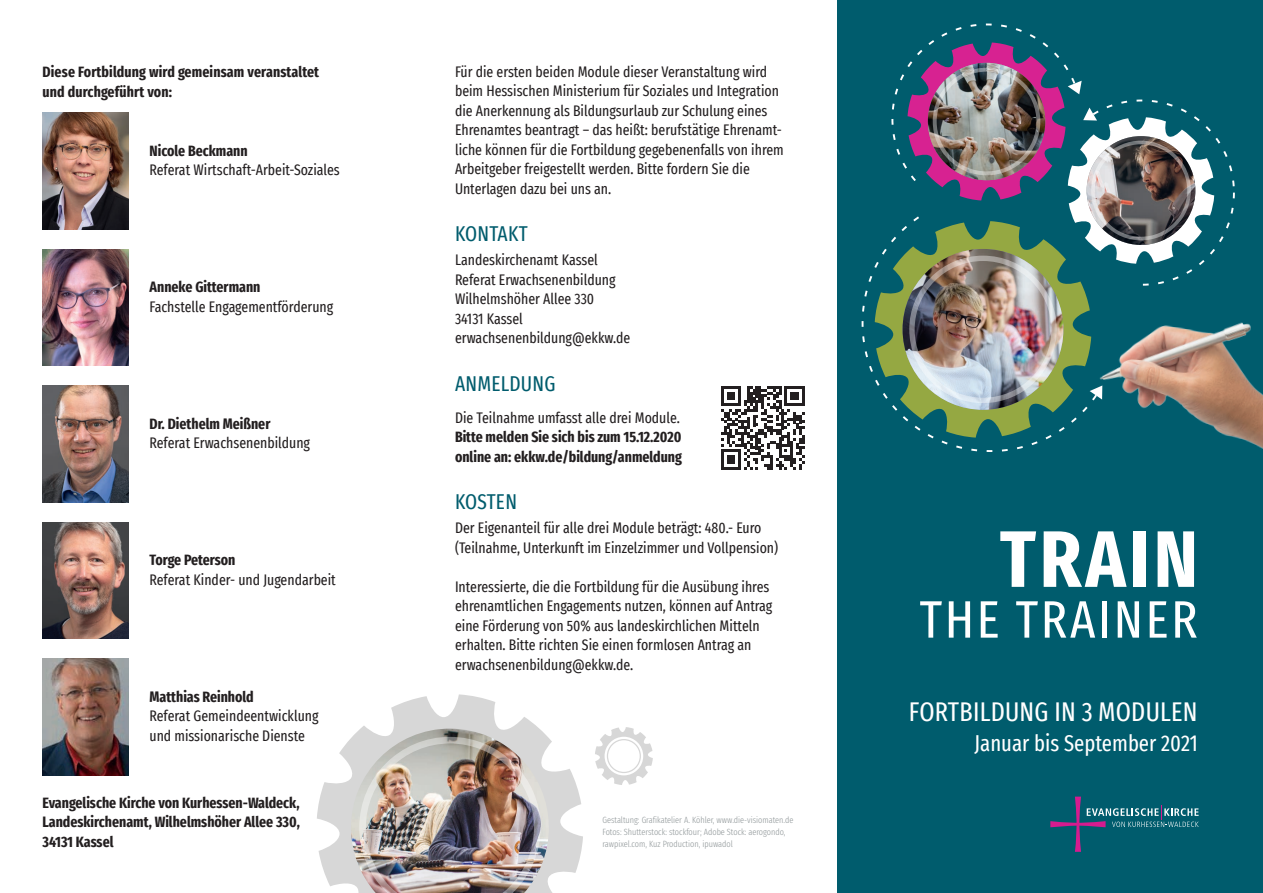
<style>
.page{position:relative;width:1263px;height:893px;background:#fff}
.page>*{position:absolute;margin:0;border:0;box-sizing:border-box;transform-origin:0 0}
.t1{font:700 extra-condensed 80.1px "Fira Sans";letter-spacing:.05em;color:#fff}
.t2{font:extra-condensed 52.65px "Fira Sans";letter-spacing:.05em;color:#fff}
.t3{font:extra-condensed 26.4px "Fira Sans";letter-spacing:.01em;color:#fff}
.t4{font:extra-condensed 22.5px "Fira Sans";color:#fff}
.t5{font:extra-condensed 21px "Fira Sans";letter-spacing:.01em;color:#005c6d}
.t6{font:extra-condensed 15px/19.5px "Fira Sans";color:#231f20}
.t7{font:700 extra-condensed 15px/19.5px "Fira Sans";color:#231f20}
.t8{font:300 extra-condensed 9px/12px "Fira Sans";color:#8f9698}
</style>
<div class="page">
<svg style="left:317px;top:694px;width:266px;height:199px"></svg>
<img style="left:351px;top:729px;width:198px;height:164px">
<img style="left:359px;top:737px;width:182px;height:156px">
<div style="left:838px;top:0;width:425px;height:893px;background:#005c6d"></div>
<svg style="left:721px;top:386px;width:83px;height:84px"></svg>
<svg style="left:1050px;top:797px;width:149px;height:55px"></svg>
<img style="left:1001px;top:322px;width:262px;height:130px">
<svg style="left:595px;top:727px;width:58px;height:58px"></svg>
<svg style="left:875px;top:248px;width:216px;height:190px"></svg>
<img style="left:891px;top:24px;width:344px;height:379px">
<img style="left:43px;top:113px;width:85px;height:117px">
<img style="left:43px;top:249px;width:85px;height:117px">
<img style="left:43px;top:386px;width:85px;height:117px">
<img style="left:43px;top:522px;width:85px;height:117px">
<img style="left:43px;top:658px;width:85px;height:117px">
<p class="t7" style="left:43px;top:60px;width:278px;line-height:20.2px">Diese Fortbildung wird gemeinsam veranstaltet und durchgeführt von:</p>
<p class="t7" style="left:150px;top:140px;width:100px">Nicole Beckmann</p>
<p class="t6" style="left:150px;top:160px;width:192px">Referat Wirtschaft-Arbeit-Soziales</p>
<p class="t7" style="left:150px;top:276px;width:112px">Anneke Gittermann</p>
<p class="t6" style="left:150px;top:296px;width:185px">Fachstelle Engagementförderung</p>
<p class="t7" style="left:150px;top:413px;width:122px">Dr. Diethelm Meißner</p>
<p class="t6" style="left:150px;top:433px;width:162px">Referat Erwachsenenbildung</p>
<p class="t7" style="left:150px;top:549px;width:87px">Torge Peterson</p>
<p class="t6" style="left:150px;top:569px;width:188px">Referat Kinder- und Jugendarbeit</p>
<p class="t7" style="left:150px;top:686px;width:106px">Matthias Reinhold</p>
<p class="t6" style="left:150px;top:706px;width:171px">Referat Gemeindeentwicklung und missionarische Dienste</p>
<p class="t7" style="left:43px;top:792px;width:259px;text-align:justify">Evangelische Kirche von Kurhessen-Waldeck, Landeskirchenamt, Wilhelmshöher Allee 330, 34131 Kassel</p>
<p class="t6" style="left:455px;top:61px;width:330px">Für die ersten beiden Module dieser Veranstaltung wird beim Hessischen Ministerium für Soziales und Integration die Anerkennung als Bildungsurlaub zur Schulung eines Ehrenamtes beantragt – das heißt: berufstätige Ehrenamt&shy;liche können für die Fortbildung gegebenenfalls von ihrem Arbeitgeber freigestellt werden. Bitte fordern Sie die Unterlagen dazu bei uns an.</p>
<h3 class="t5" style="left:455px;top:218px;width:74px">KONTAKT</h3>
<p class="t6" style="left:455px;top:250px;width:177px">Landeskirchenamt Kassel<br>Referat Erwachsenenbildung<br>Wilhelmshöher Allee 330<br>34131 Kassel erwachsenenbildung@ekkw.de</p>
<h3 class="t5" style="left:455px;top:367px;width:102px">ANMELDUNG</h3>
<p class="t6" style="left:455px;top:407px;width:226px">Die Teilnahme umfasst alle drei Module.</p>
<p class="t7" style="left:455px;top:426px;width:228px">Bitte melden Sie sich bis zum 15.12.2020 online an: ekkw.de/bildung/anmeldung</p>
<h3 class="t5" style="left:455px;top:486px;width:64px">KOSTEN</h3>
<p class="t6" style="left:455px;top:518px;width:325px">Der Eigenanteil für alle drei Module beträgt: 480.- Euro (Teilnahme, Unterkunft im Einzelzimmer und Vollpension)</p>
<p class="t6" style="left:455px;top:576px;width:319px">Interessierte, die die Fortbildung für die Ausübung ihres ehrenamtlichen Engagements nutzen, können auf Antrag eine Förderung von 50% aus landeskirchlichen Mitteln erhalten. Bitte richten Sie einen formlosen Antrag an erwachsenenbildung@ekkw.de.</p>
<p class="t8" style="left:602px;top:814px;width:192px">Gestaltung: Grafikatelier A. Köhler, www.die-visiomaten.de<br>Fotos: Shutterstock: stockfour; Adobe Stock: aerogondo, rawpixel.com, Kuz Production, ipuwadol</p>
<h1 class="t1" style="left:1000px;top:492px;width:199px">TRAIN</h1>
<h2 class="t2" style="left:919px;top:580px;width:280px">THE TRAINER</h2>
<h3 class="t3" style="left:909px;top:691px;width:290px">FORTBILDUNG IN 3 MODULEN</h3>
<h3 class="t4" style="left:974px;top:727px;width:225px">Januar bis September 2021</h3>
</div>
